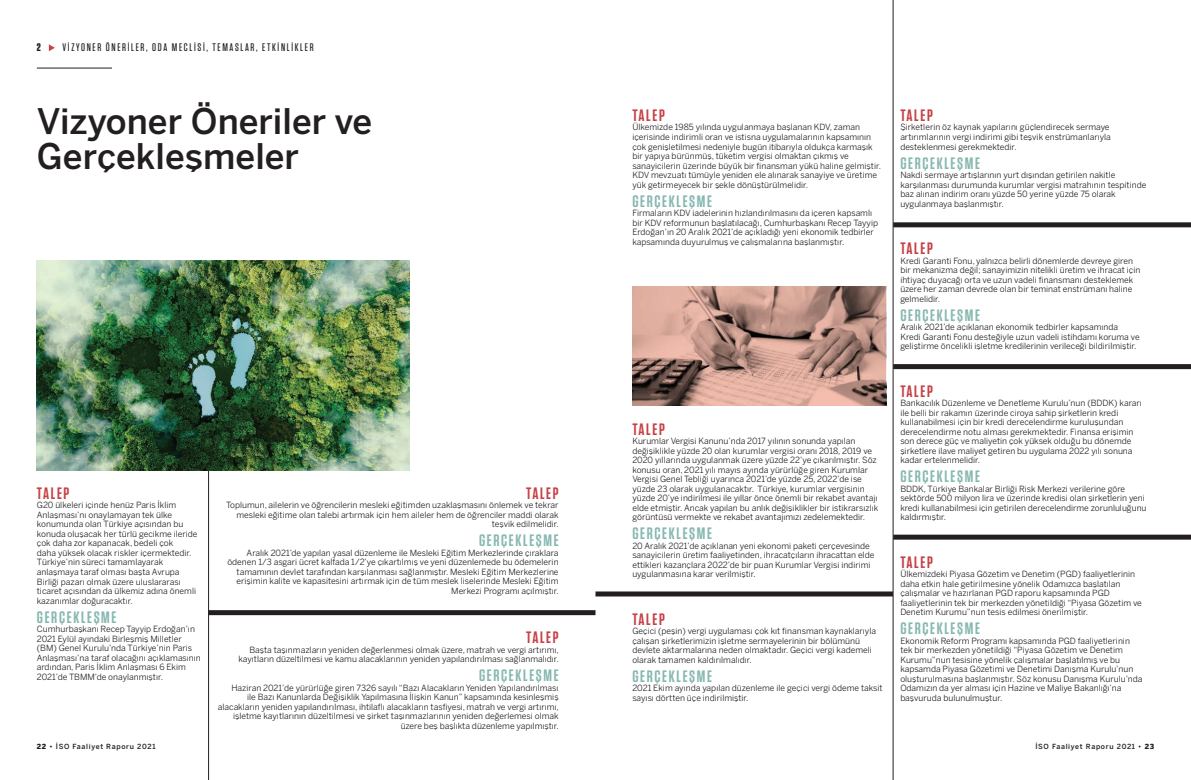
<style>
.page{position:relative;width:1191px;height:780px;background:#fff}
.page>*{position:absolute;margin:0;border:0;box-sizing:border-box;transform-origin:0 0}
.t1{font:500 35px/35px "Benton Sans";color:#231f20}
.t2{font:600 16.5px "Tungsten";letter-spacing:.1em;color:#87b8b1}
.t3{font:600 16.5px "Tungsten";letter-spacing:.1em;color:#c74046}
.t4{font:500 11px "Tungsten";letter-spacing:.15em;color:#231f20}
.t5{font:700 11px "Tungsten";color:#231f20}
.t6{font:8.5px/9.5px "Benton Sans";color:#231f20}
.t7{font:500 7px "Benton Sans";letter-spacing:.1em;color:#231f20}
.s1{font-weight:900}
</style>
<div class="page">
<svg style="left:49px;top:44px;width:6px;height:7px"></svg>
<hr style="left:37px;top:68px;width:75px;height:1px;background:#231f20">
<img style="left:37px;top:260px;width:372px;height:210px">
<hr style="left:208px;top:471px;width:1px;height:309px;background:#231f20">
<hr style="left:893px;top:0;width:1px;height:780px;background:#231f20">
<div style="left:209px;top:610px;width:386px;height:5px;background:#231f20"></div>
<div style="left:893px;top:222px;width:298px;height:5px;background:#231f20"></div>
<div style="left:893px;top:364px;width:298px;height:5px;background:#231f20"></div>
<div style="left:893px;top:534px;width:298px;height:5px;background:#231f20"></div>
<div style="left:595px;top:591px;width:298px;height:5px;background:#231f20"></div>
<svg style="left:632px;top:286px;width:254px;height:119px;background:#b58d81"></svg>
<p class="t5" style="left:37px;top:42px;width:6px">2</p>
<p class="t4" style="left:63px;top:42px;width:252px">VİZYONER ÖNERİLER, ODA MECLİSİ, TEMASLAR, ETKİNLİKLER</p>
<p class="t1" style="left:37px;top:103px;width:337px">Vizyoner Öneriler ve<br>Gerçekleşmeler</p>
<p class="t3" style="left:37px;top:484px;width:34px">TALEP</p>
<p class="t6" style="left:37px;top:500px;width:162px">G20 ülkeleri içinde henüz Paris İklim Anlaşması’nı onaylamayan tek ülke konumunda olan Türkiye açısından bu konuda oluşacak her türlü gecikme ileride çok daha zor kapanacak, bedeli çok<br>daha yüksek olacak riskler içermektedir.<br>Türkiye’nin süreci tamamlayarak anlaşmaya taraf olması başta Avrupa Birliği pazarı olmak üzere uluslararası ticaret açısından da ülkemiz adına önemli kazanımlar doğuracaktır.</p>
<p class="t2" style="left:37px;top:608px;width:81px">GERÇEKLEŞME</p>
<p class="t6" style="left:37px;top:624px;width:165px">Cumhurbaşkanı Recep Tayyip Erdoğan’ın 2021 Eylül ayındaki Birleşmiş Milletler (BM) Genel Kurulu’nda Türkiye’nin Paris Anlaşması’na taraf olacağını açıklamasının ardından, Paris İklim Anlaşması 6 Ekim 2021’de TBMM’de onaylanmıştır.</p>
<p class="t3" style="left:526px;top:484px;width:34px">TALEP</p>
<p class="t6" style="left:226px;top:500px;width:334px;text-align:right">Toplumun, ailelerin ve öğrencilerin mesleki eğitimden uzaklaşmasını önlemek ve tekrar mesleki eğitime olan talebi artırmak için hem aileler hem de öğrenciler maddi olarak teşvik edilmelidir.</p>
<p class="t2" style="left:479px;top:532px;width:81px">GERÇEKLEŞME</p>
<p class="t6" style="left:227px;top:548px;width:333px;text-align:right">Aralık 2021’de yapılan yasal düzenleme ile Mesleki Eğitim Merkezlerinde çıraklara ödenen 1/3 asgari ücret kalfada 1/2’ye çıkartılmış ve yeni düzenlemede bu ödemelerin tamamının devlet tarafından karşılanması sağlanmıştır. Mesleki Eğitim Merkezlerine erişimin kalite ve kapasitesini artırmak için de tüm meslek liselerinde Mesleki Eğitim Merkezi Programı açılmıştır.</p>
<p class="t3" style="left:526px;top:628px;width:34px">TALEP</p>
<p class="t6" style="left:238px;top:644px;width:322px;text-align:right">Başta taşınmazların yeniden değerlenmesi olmak üzere, matrah ve vergi artırımı, kayıtların düzeltilmesi ve kamu alacaklarının yeniden yapılandırılması sağlanmalıdır.</p>
<p class="t2" style="left:479px;top:666px;width:81px">GERÇEKLEŞME</p>
<p class="t6" style="left:218px;top:682px;width:342px;text-align:right">Haziran 2021’de yürürlüğe giren 7326 sayılı “Bazı Alacakların Yeniden Yapılandırılması<br>ile Bazı Kanunlarda Değişiklik Yapılmasına İlişkin Kanun” kapsamında kesinleşmiş alacakların yeniden yapılandırılması, ihtilaflı alacakların tasfiyesi, matrah ve vergi artırımı, işletme kayıtlarının düzeltilmesi ve şirket taşınmazlarının yeniden değerlemesi olmak üzere beş başlıkta düzenleme yapılmıştır.</p>
<p class="t3" style="left:632px;top:106px;width:34px">TALEP</p>
<p class="t6" style="left:632px;top:122px;width:250px">Ülkemizde 1985 yılında uygulanmaya başlanan KDV, zaman içerisinde indirimli oran ve istisna uygulamalarının kapsamının çok genişletilmesi nedeniyle bugün itibarıyla oldukça karmaşık bir yapıya bürünmüş, tüketim vergisi olmaktan çıkmış ve sanayicilerin üzerinde büyük bir finansman yükü haline gelmiştir.<br>KDV mevzuatı tümüyle yeniden ele alınarak sanayiye ve üretime yük getirmeyecek bir şekle dönüştürülmelidir.</p>
<p class="t2" style="left:632px;top:192px;width:81px">GERÇEKLEŞME</p>
<p class="t6" style="left:632px;top:208px;width:247px">Firmaların KDV iadelerinin hızlandırılmasını da içeren kapsamlı bir KDV reformunun başlatılacağı, Cumhurbaşkanı Recep Tayyip Erdoğan’ın 20 Aralık 2021’de açıkladığı yeni ekonomik tedbirler kapsamında duyurulmuş ve çalışmalarına başlanmıştır.</p>
<p class="t3" style="left:632px;top:420px;width:34px">TALEP</p>
<p class="t6" style="left:632px;top:436px;width:247px">Kurumlar Vergisi Kanunu’nda 2017 yılının sonunda yapılan değişiklikle yüzde 20 olan kurumlar vergisi oranı 2018, 2019 ve 2020 yıllarında uygulanmak üzere yüzde 22’ye çıkarılmıştır. Söz konusu oran, 2021 yılı mayıs ayında yürürlüğe giren Kurumlar Vergisi Genel Tebliği uyarınca 2021’de yüzde 25, 2022’de ise yüzde 23 olarak uygulanacaktır. Türkiye, kurumlar vergisinin yüzde 20’ye indirilmesi ile yıllar önce önemli bir rekabet avantajı elde etmiştir. Ancak yapılan bu anlık değişiklikler bir istikrarsızlık görüntüsü vermekte ve rekabet avantajımızı zedelemektedir.</p>
<p class="t2" style="left:632px;top:524px;width:81px">GERÇEKLEŞME</p>
<p class="t6" style="left:632px;top:540px;width:243px">20 Aralık 2021’de açıklanan yeni ekonomi paketi çerçevesinde sanayicilerin üretim faaliyetinden, ihracatçıların ihracattan elde ettikleri kazançlara 2022’de bir puan Kurumlar Vergisi indirimi uygulanmasına karar verilmiştir.</p>
<p class="t3" style="left:632px;top:610px;width:34px">TALEP</p>
<p class="t6" style="left:632px;top:626px;width:245px">Geçici (peşin) vergi uygulaması çok kıt finansman kaynaklarıyla çalışan şirketlerimizin işletme sermayelerinin bir bölümünü devlete aktarmalarına neden olmaktadır. Geçici vergi kademeli olarak tamamen kaldırılmalıdır.</p>
<p class="t2" style="left:632px;top:667px;width:81px">GERÇEKLEŞME</p>
<p class="t6" style="left:632px;top:683px;width:252px">2021 Ekim ayında yapılan düzenleme ile geçici vergi ödeme taksit sayısı dörtten üçe indirilmiştir.</p>
<p class="t3" style="left:900px;top:106px;width:34px">TALEP</p>
<p class="t6" style="left:900px;top:122px;width:212px">Şirketlerin öz kaynak yapılarını güçlendirecek sermaye artırımlarının vergi indirimi gibi teşvik enstrümanlarıyla desteklenmesi gerekmektedir.</p>
<p class="t2" style="left:900px;top:154px;width:81px">GERÇEKLEŞME</p>
<p class="t6" style="left:900px;top:170px;width:247px">Nakdi sermaye artışlarının yurt dışından getirilen nakitle karşılanması durumunda kurumlar vergisi matrahının tespitinde baz alınan indirim oranı yüzde 50 yerine yüzde 75 olarak uygulanmaya başlanmıştır.</p>
<p class="t3" style="left:900px;top:239px;width:34px">TALEP</p>
<p class="t6" style="left:900px;top:255px;width:241px">Kredi Garanti Fonu, yalnızca belirli dönemlerde devreye giren bir mekanizma değil; sanayimizin nitelikli üretim ve ihracat için ihtiyaç duyacağı orta ve uzun vadeli finansmanı desteklemek üzere her zaman devrede olan bir teminat enstrümanı haline gelmelidir.</p>
<p class="t2" style="left:900px;top:306px;width:81px">GERÇEKLEŞME</p>
<p class="t6" style="left:900px;top:322px;width:241px">Aralık 2021’de açıklanan ekonomik tedbirler kapsamında<br>Kredi Garanti Fonu desteğiyle uzun vadeli istihdamı koruma ve geliştirme öncelikli işletme kredilerinin verileceği bildirilmiştir.</p>
<p class="t3" style="left:900px;top:382px;width:34px">TALEP</p>
<p class="t6" style="left:900px;top:398px;width:243px">Bankacılık Düzenleme ve Denetleme Kurulu’nun (BDDK) kararı ile belli bir rakamın üzerinde ciroya sahip şirketlerin kredi kullanabilmesi için bir kredi derecelendirme kuruluşundan derecelendirme notu alması gerekmektedir. Finansa erişimin son derece güç ve maliyetin çok yüksek olduğu bu dönemde şirketlere ilave maliyet getiren bu uygulama 2022 yılı sonuna kadar ertelenmelidir.</p>
<p class="t2" style="left:900px;top:467px;width:81px">GERÇEKLEŞME</p>
<p class="t6" style="left:900px;top:483px;width:248px">BDDK, Türkiye Bankalar Birliği Risk Merkezi verilerine göre sektörde 500 milyon lira ve üzerinde kredisi olan şirketlerin yeni kredi kullanabilmesi için getirilen derecelendirme zorunluluğunu kaldırmıştır.</p>
<p class="t3" style="left:900px;top:553px;width:34px">TALEP</p>
<p class="t6" style="left:900px;top:569px;width:243px">Ülkemizdeki Piyasa Gözetim ve Denetim (PGD) faaliyetlerinin daha etkin hale getirilmesine yönelik Odamızca başlatılan çalışmalar ve hazırlanan PGD raporu kapsamında PGD faaliyetlerinin tek bir merkezden yönetildiği “Piyasa Gözetim ve Denetim Kurumu”nun tesis edilmesi önerilmiştir.</p>
<p class="t2" style="left:900px;top:619px;width:81px">GERÇEKLEŞME</p>
<p class="t6" style="left:900px;top:635px;width:244px">Ekonomik Reform Programı kapsamında PGD faaliyetlerinin tek bir merkezden yönetildiği “Piyasa Gözetim ve Denetim Kurumu”nun tesisine yönelik çalışmalar başlatılmış ve bu kapsamda Piyasa Gözetimi ve Denetimi Danışma Kurulu’nun oluşturulmasına başlanmıştır. Söz konusu Danışma Kurulu’nda Odamızın da yer alması için Hazine ve Maliye Bakanlığı’na başvuruda bulunulmuştur.</p>
<p class="t7" style="left:37px;top:742px;width:120px"><span class="s1">22</span> • İSO Faaliyet Raporu 2021</p>
<p class="t7" style="left:1035px;top:742px;width:120px">İSO Faaliyet Raporu 2021 • <span class="s1">23</span></p>
</div>
